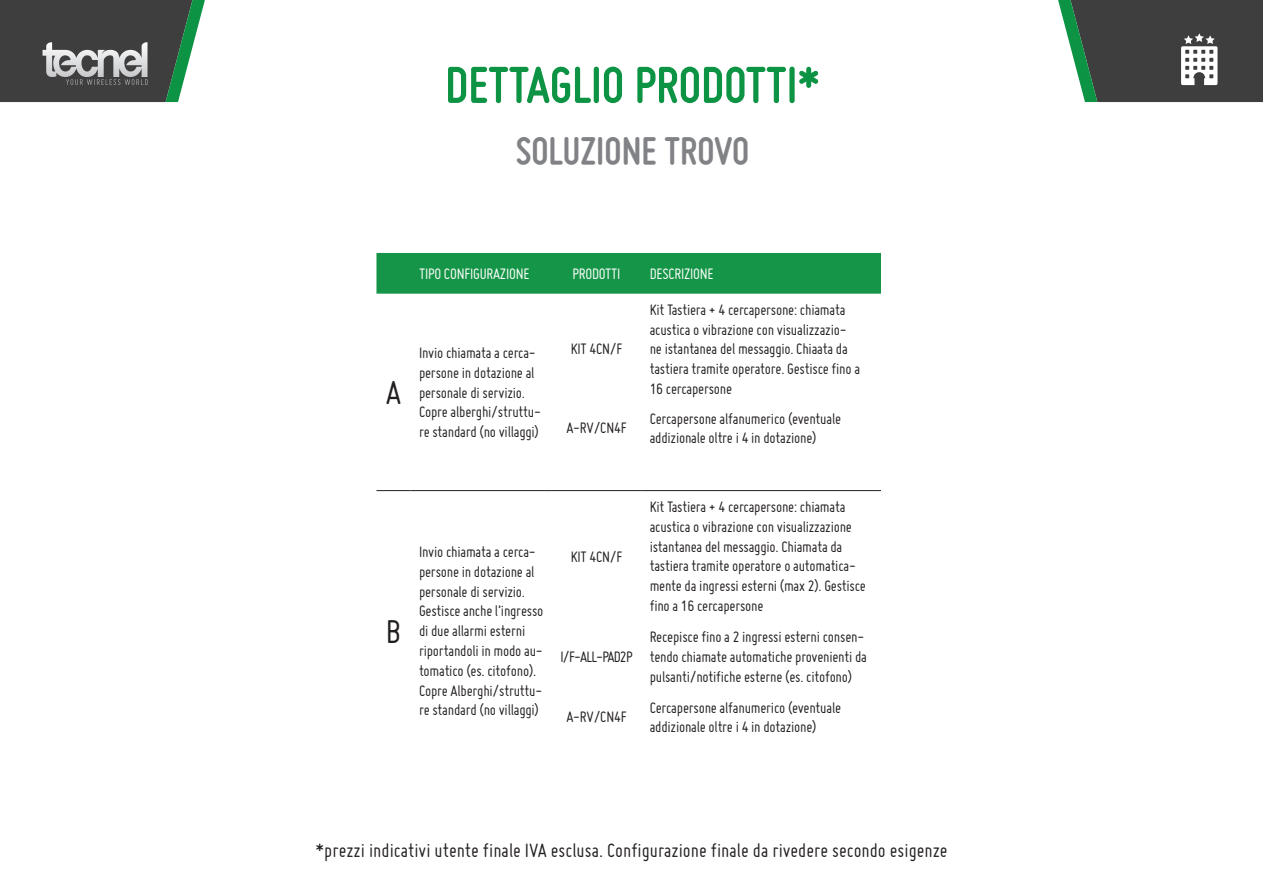
<style>
.page{position:relative;width:1263px;height:893px;background:#fff}
.page>*{position:absolute;margin:0;border:0;box-sizing:border-box;transform-origin:0 0}
.t1{font:700 54px "Miso";color:#0d9344}
.t2{font:700 41.25px "Miso";color:#808285}
.t3{font:36px "Miso";color:#231f20}
.t4{font:21px "Miso";color:#231f20}
.t5{font:16.5px/19.8px "Miso";letter-spacing:-.015em;color:#231f20}
.t6{font:16.5px "Miso";letter-spacing:-.015em;color:#fff}
</style>
<div class="page">
<svg style="left:0;top:0;width:205px;height:102px;background:#545d59"></svg>
<div style="left:376px;top:253px;width:505px;height:41px;background:#159547"></div>
<hr style="left:410px;top:490px;width:142px;height:1px;background:#231f20">
<hr style="left:552px;top:490px;width:89px;height:1px;background:#231f20">
<hr style="left:641px;top:490px;width:237px;height:1px;background:#231f20">
<hr style="left:878px;top:490px;width:64px;height:1px;background:#231f20">
<hr style="left:376px;top:490px;width:34px;height:1px;background:#231f20">
<svg style="left:1058px;top:0;width:205px;height:102px;background:#545c58"></svg>
<div style="left:881px;top:233px;width:127px;height:535px;background:#fff"></div>
<h1 class="t1" style="left:445px;top:54px;width:376px">DETTAGLIO PRODOTTI*</h1>
<h2 class="t2" style="left:516px;top:128px;width:235px">SOLUZIONE TROVO</h2>
<h3 class="t3" style="left:386px;top:373px;width:17px">A</h3>
<p class="t6" style="left:419px;top:264px;width:112px">TIPO CONFIGURAZIONE</p>
<p class="t6" style="left:572px;top:264px;width:50px">PRODOTTI</p>
<p class="t6" style="left:650px;top:264px;width:65px">DESCRIZIONE</p>
<p class="t5" style="left:650px;top:299px;width:212px">Kit Tastiera + 4 cercapersone: chiamata acustica o vibrazione con visualizzazio&shy;ne istantanea del messaggio. Chiaata da tastiera tramite operatore. Gestisce fino a 16 cercapersone</p>
<p class="t5" style="left:419px;top:343px;width:123px">Invio chiamata a cerca&shy;persone in dotazione al personale di servizio.<br>Copre alberghi/struttu&shy;re standard (no villaggi)</p>
<p class="t5" style="left:571px;top:339px;width:53px">KIT 4CN/F</p>
<p class="t5" style="left:566px;top:418px;width:62px">A-RV/CN4F</p>
<p class="t5" style="left:650px;top:408px;width:193px">Cercapersone alfanumerico (eventuale addizionale oltre i 4 in dotazione)</p>
<h3 class="t3" style="left:386px;top:611px;width:17px">B</h3>
<p class="t5" style="left:650px;top:497px;width:218px">Kit Tastiera + 4 cercapersone: chiamata acustica o vibrazione con visualizzazione istantanea del messaggio. Chiamata da tastiera tramite operatore o automatica&shy;mente da ingressi esterni (max 2). Gestisce fino a 16 cercapersone</p>
<p class="t5" style="left:419px;top:541px;width:126px">Invio chiamata a cerca&shy;persone in dotazione al personale di servizio.<br>Gestisce anche l’ingresso di due allarmi esterni riportandoli in modo au&shy;tomatico (es. citofono).<br>Copre Alberghi/struttu&shy;re standard (no villaggi)</p>
<p class="t5" style="left:571px;top:546px;width:53px">KIT 4CN/F</p>
<p class="t5" style="left:650px;top:627px;width:219px">Recepisce fino a 2 ingressi esterni consen&shy;tendo chiamate automatiche provenienti da pulsanti/notifiche esterne (es. citofono)</p>
<p class="t5" style="left:560px;top:647px;width:74px">I/F-ALL-PAD2P</p>
<p class="t5" style="left:566px;top:707px;width:62px">A-RV/CN4F</p>
<p class="t5" style="left:650px;top:697px;width:193px">Cercapersone alfanumerico (eventuale addizionale oltre i 4 in dotazione)</p>
<p class="t4" style="left:315px;top:839px;width:633px">*prezzi indicativi utente finale IVA esclusa. Configurazione finale da rivedere secondo esigenze</p>
</div>
